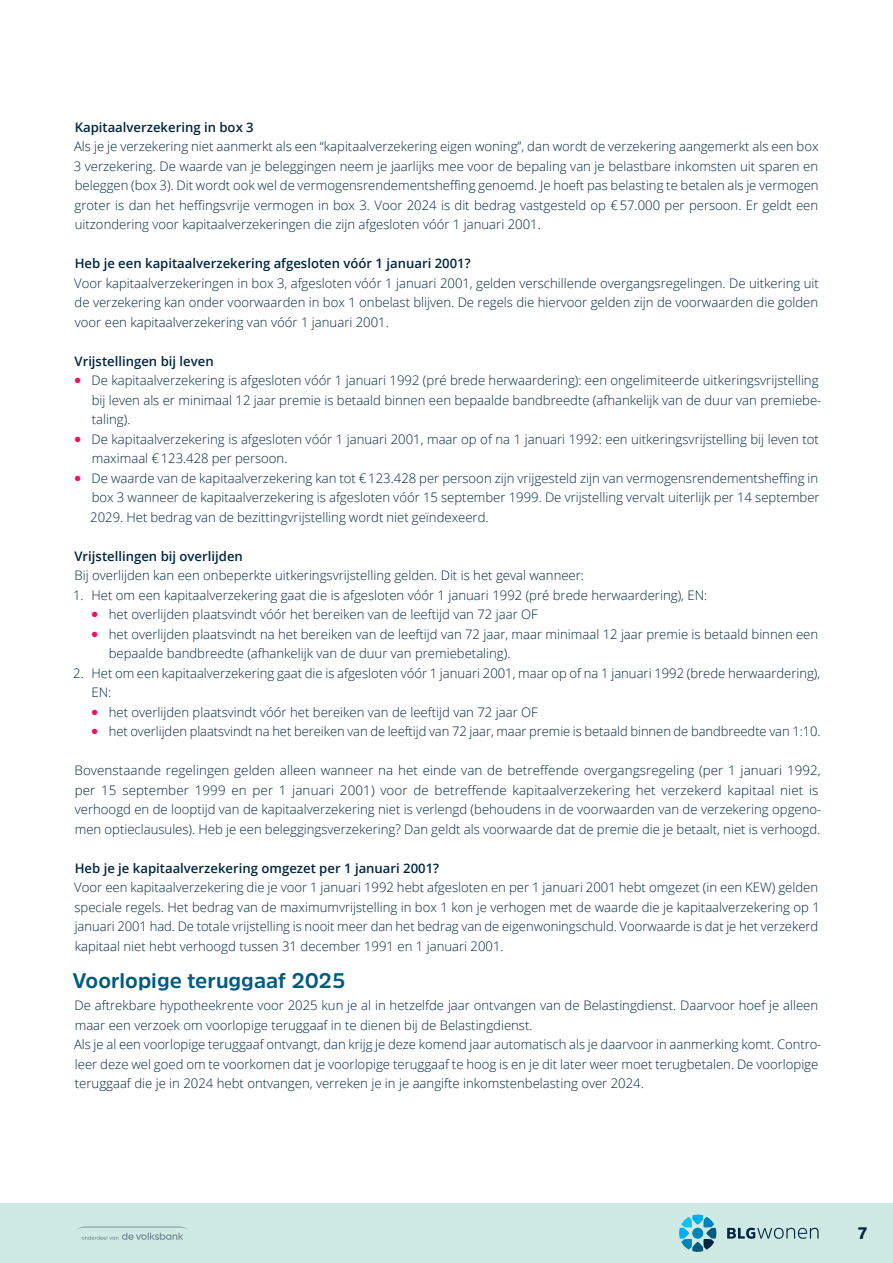
<style>
.page{position:relative;width:893px;height:1263px;background:#fff}
.page>*{position:absolute;margin:0;border:0;box-sizing:border-box;transform-origin:0 0}
.t1{font:700 21px "Amsi Pro";color:#005b7f}
.t2{font:900 16.5px "Amsi Pro";color:#00263f}
.t3{font:300 13.2px/19.5px "Open Sans";color:#00263f}
.t4{font:600 13.2px "Open Sans";color:#00263f}
</style>
<div class="page">
<div style="left:0;top:1203px;width:893px;height:60px;background:#cfeae4"></div>
<svg style="left:77px;top:1226px;width:112px;height:14px"></svg>
<svg style="left:727px;top:1228px;width:92px;height:11px"></svg>
<svg style="left:679px;top:1214px;width:37px;height:38px"></svg>
<p class="t4" style="left:75px;top:118px;width:181px">Kapitaalverzekering in box 3</p>
<p class="t3" style="left:74px;top:136px;width:746px;text-align:justify">Als je je verzekering niet aanmerkt als een “kapitaalverzekering eigen woning”, dan wordt de verzekering aangemerkt als een box 3 verzekering. De waarde van je beleggingen neem je jaarlijks mee voor de bepaling van je belastbare inkomsten uit sparen en beleggen (box 3). Dit wordt ook wel de vermogensrendementsheffing genoemd. Je hoeft pas belasting te betalen als je vermogen groter is dan het heffingsvrije vermogen in box 3. Voor 2024 is dit bedrag vastgesteld op € 57.000 per persoon. Er geldt een uitzondering voor kapitaalverzekeringen die zijn afgesloten vóór 1 januari 2001.</p>
<p class="t4" style="left:75px;top:255px;width:398px">Heb je een kapitaalverzekering afgesloten vóór 1 januari 2001?</p>
<p class="t3" style="left:74px;top:273px;width:746px;text-align:justify">Voor kapitaalverzekeringen in box 3, afgesloten vóór 1 januari 2001, gelden verschillende overgangsregelingen. De uitkering uit de verzekering kan onder voorwaarden in box 1 onbelast blijven. De regels die hiervoor gelden zijn de voorwaarden die golden voor een kapitaalverzekering van vóór 1 januari 2001.</p>
<p class="t4" style="left:75px;top:352px;width:141px">Vrijstellingen bij leven</p>
<p class="t3" style="left:92px;top:370px;width:731px;text-indent:-17px"><sup>●</sup> De kapitaalverzekering is afgesloten vóór 1 januari 1992 (pré brede herwaardering): een ongelimiteerde uitkeringsvrijstelling bij leven als er minimaal 12 jaar premie is betaald binnen een bepaalde bandbreedte (afhankelijk van de duur van premiebe&shy;taling).</p>
<p class="t3" style="left:92px;top:429px;width:729px;text-indent:-17px"><sup>●</sup> De kapitaalverzekering is afgesloten vóór 1 januari 2001, maar op of na 1 januari 1992: een uitkeringsvrijstelling bij leven tot maximaal € 123.428 per persoon.</p>
<p class="t3" style="left:90px;top:468px;width:731px;text-align:justify;text-indent:-15px"><sup>●</sup> De waarde van de kapitaalverzekering kan tot € 123.428 per persoon zijn vrijgesteld zijn van vermogensrendementsheffing in box 3 wanneer de kapitaalverzekering is afgesloten vóór 15 september 1999. De vrijstelling vervalt uiterlijk per 14 september 2029. Het bedrag van de bezittingvrijstelling wordt niet geïndexeerd.</p>
<p class="t4" style="left:74px;top:547px;width:170px">Vrijstellingen bij overlijden</p>
<p class="t3" style="left:75px;top:565px;width:511px">Bij overlijden kan een onbeperkte uitkeringsvrijstelling gelden. Dit is het geval wanneer:</p>
<p class="t3" style="left:73px;top:585px;width:636px">1. Het om een kapitaalverzekering gaat die is afgesloten vóór 1 januari 1992 (pré brede herwaardering), EN:</p>
<p class="t3" style="left:92px;top:604px;width:448px"><sup>●</sup> het overlijden plaatsvindt vóór het bereiken van de leeftijd van 72 jaar OF</p>
<p class="t3" style="left:109px;top:624px;width:711px;text-indent:-17px"><sup>●</sup> het overlijden plaatsvindt na het bereiken van de leeftijd van 72 jaar, maar minimaal 12 jaar premie is betaald binnen een bepaalde bandbreedte (afhankelijk van de duur van premiebetaling).</p>
<p class="t3" style="left:92px;top:663px;width:730px;text-indent:-18px">2. Het om een kapitaalverzekering gaat die is afgesloten vóór 1 januari 2001, maar op of na 1 januari 1992 (brede herwaardering),<br>EN:</p>
<p class="t3" style="left:92px;top:702px;width:448px"><sup>●</sup> het overlijden plaatsvindt vóór het bereiken van de leeftijd van 72 jaar OF</p>
<p class="t3" style="left:92px;top:721px;width:730px"><sup>●</sup> het overlijden plaatsvindt na het bereiken van de leeftijd van 72 jaar, maar premie is betaald binnen de bandbreedte van 1:10.</p>
<p class="t3" style="left:75px;top:760px;width:748px">Bovenstaande regelingen gelden alleen wanneer na het einde van de betreffende overgangsregeling (per 1 januari 1992, per 15 september 1999 en per 1 januari 2001) voor de betreffende kapitaalverzekering het verzekerd kapitaal niet is verhoogd en de looptijd van de kapitaalverzekering niet is verlengd (behoudens in de voorwaarden van de verzekering opgeno&shy;men optieclausules). Heb je een beleggingsverzekering? Dan geldt als voorwaarde dat de premie die je betaalt, niet is verhoogd.</p>
<p class="t4" style="left:75px;top:859px;width:366px">Heb je je kapitaalverzekering omgezet per 1 januari 2001?</p>
<p class="t3" style="left:74px;top:877px;width:747px">Voor een kapitaalverzekering die je voor 1 januari 1992 hebt afgesloten en per 1 januari 2001 hebt omgezet (in een KEW) gelden speciale regels. Het bedrag van de maximumvrijstelling in box 1 kon je verhogen met de waarde die je kapitaalverzekering op 1 januari 2001 had. De totale vrijstelling is nooit meer dan het bedrag van de eigenwoningschuld. Voorwaarde is dat je het verzekerd kapitaal niet hebt verhoogd tussen 31 december 1991 en 1 januari 2001.</p>
<h1 class="t1" style="left:72px;top:966px;width:275px">Voorlopige teruggaaf 2025</h1>
<p class="t3" style="left:74px;top:995px;width:749px">De aftrekbare hypotheekrente voor 2025 kun je al in hetzelfde jaar ontvangen van de Belastingdienst. Daarvoor hoef je alleen maar een verzoek om voorlopige teruggaaf in te dienen bij de Belastingdienst.<br>Als je al een voorlopige teruggaaf ontvangt, dan krijg je deze komend jaar automatisch als je daarvoor in aanmerking komt. Contro&shy;leer deze wel goed om te voorkomen dat je voorlopige teruggaaf te hoog is en je dit later weer moet terugbetalen. De voorlopige teruggaaf die je in 2024 hebt ontvangen, verreken je in je aangifte inkomstenbelasting over 2024.</p>
<p class="t2" style="left:858px;top:1222px;width:11px">7</p>
</div>
